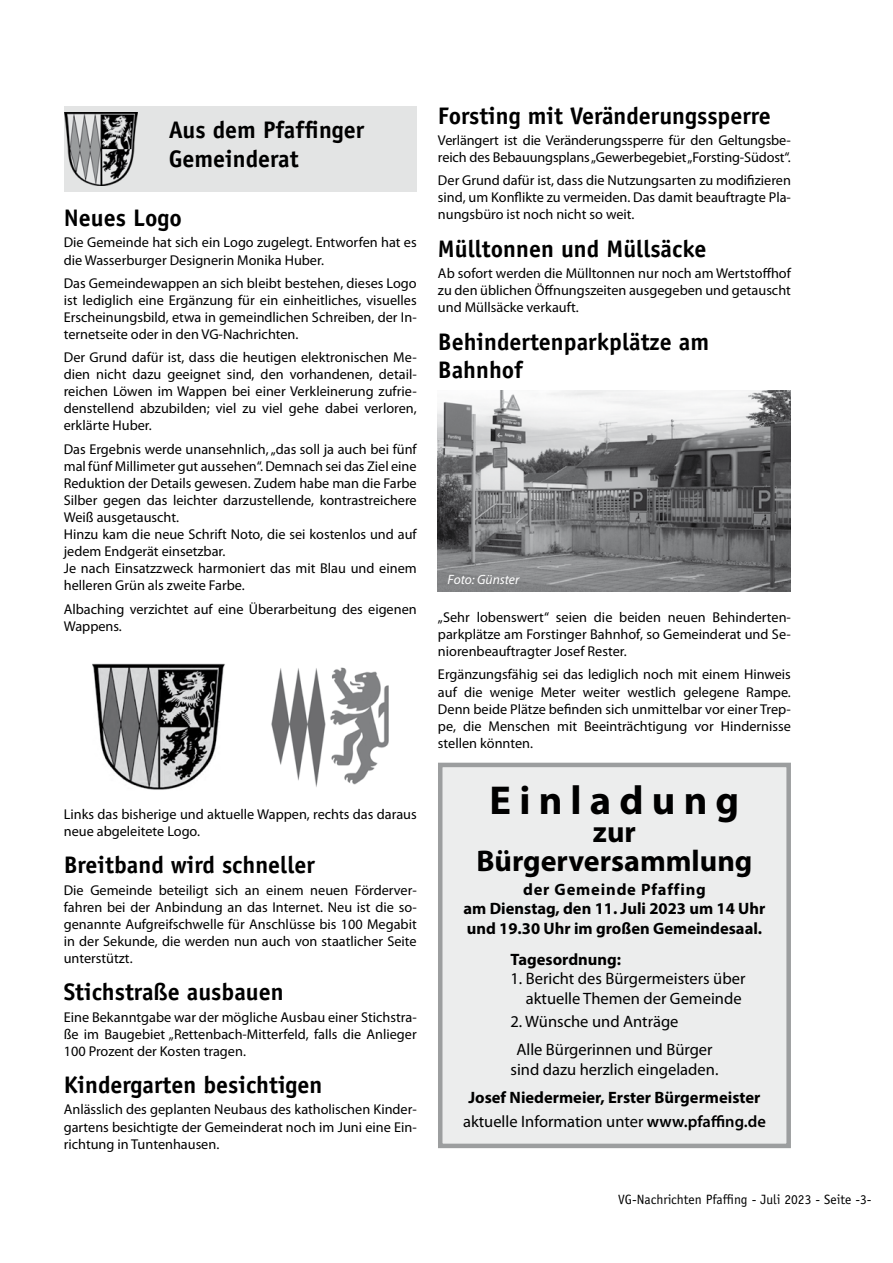
<style>
.page{position:relative;width:893px;height:1263px;background:#fff}
.page>*{position:absolute;margin:0;border:0;box-sizing:border-box;transform-origin:0 0}
.t1{font:700 40.5px "Myriad Pro";color:#000}
.t2{font:700 30px/28.5px "Myriad Pro";color:#000;text-align:center}
.t3{font:700 24px/28.8px "Officina Sans Std";color:#000}
.t4{font:700 16.5px/19.5px "Myriad Pro";color:#000;text-align:center}
.t5{font:16.5px/19.5px "Myriad Pro";color:#000;text-align:right}
.t6{font:14.25px/17.1px "Myriad Pro";color:#000;text-align:justify}
.t7{font:13.5px "Officina Sans Std";color:#000}
.t8{font:italic 13.5px "Myriad Pro";color:#fff}
.s1{font-weight:400}
.s2{font-weight:600}
</style>
<div class="page">
<div style="left:64px;top:106px;width:353px;height:85px;background:#e3e4e4"></div>
<img style="left:65px;top:112px;width:72px;height:73px">
<img style="left:92px;top:663px;width:297px;height:127px">
<img style="left:438px;top:390px;width:353px;height:202px">
<div style="left:440px;top:765px;width:349px;height:381px;background:#eceded"></div>
<div style="left:438px;top:763px;width:353px;height:385px;border:4px solid #9c9e9f"></div>
<h3 class="t3" style="left:169px;top:115px;width:197px">Aus dem Pfaffinger<br>Gemeinderat</h3>
<h3 class="t3" style="left:64px;top:203px;width:120px">Neues Logo</h3>
<p class="t6" style="left:64px;top:234px;width:354px">Die Gemeinde hat sich ein Logo zugelegt. Entworfen hat es die Wasserburger Designerin Monika Huber.</p>
<p class="t6" style="left:64px;top:275px;width:354px">Das Gemeindewappen an sich bleibt bestehen, dieses Logo ist lediglich eine Ergänzung für ein einheitliches, visuelles Erscheinungsbild, etwa in gemeindlichen Schreiben, der In&shy;ternetseite oder in den VG-Nachrichten.</p>
<p class="t6" style="left:64px;top:349px;width:354px">Der Grund dafür ist, dass die heutigen elektronischen Me&shy;dien nicht dazu geeignet sind, den vorhandenen, detail&shy;reichen Löwen im Wappen bei einer Verkleinerung zufrie&shy;denstellend abzubilden; viel zu viel gehe dabei verloren, erklärte Huber.</p>
<p class="t6" style="left:64px;top:440px;width:354px;text-align:left">Das Ergebnis werde unansehnlich, „das soll ja auch bei fünf mal fünf Millimeter gut aussehen“. Demnach sei das Ziel eine Reduktion der Details gewesen. Zudem habe man die Farbe Silber gegen das leichter darzustellende, kontrastreichere Weiß ausgetauscht.<br>Hinzu kam die neue Schrift Noto, die sei kostenlos und auf jedem Endgerät einsetzbar.<br>Je nach Einsatzzweck harmoniert das mit Blau und einem helleren Grün als zweite Farbe.</p>
<p class="t6" style="left:64px;top:600px;width:354px">Albaching verzichtet auf eine Überarbeitung des eigenen<br>Wappens.</p>
<p class="t6" style="left:64px;top:806px;width:354px">Links das bisherige und aktuelle Wappen, rechts das daraus neue abgeleitete Logo.</p>
<h3 class="t3" style="left:64px;top:850px;width:253px">Breitband wird schneller</h3>
<p class="t6" style="left:64px;top:881px;width:354px">Die Gemeinde beteiligt sich an einem neuen Förderver&shy;fahren bei der Anbindung an das Internet. Neu ist die so&shy;genannte Aufgreifschwelle für Anschlüsse bis 100 Megabit in der Sekunde, die werden nun auch von staatlicher Seite unterstützt.</p>
<h3 class="t3" style="left:64px;top:977px;width:221px">Stichstraße ausbauen</h3>
<p class="t6" style="left:64px;top:1008px;width:354px">Eine Bekanntgabe war der mögliche Ausbau einer Stichstra&shy;ße im Baugebiet „Rettenbach-Mitterfeld, falls die Anlieger 100 Prozent der Kosten tragen.</p>
<h3 class="t3" style="left:64px;top:1070px;width:260px">Kindergarten besichtigen</h3>
<p class="t6" style="left:64px;top:1101px;width:354px">Anlässlich des geplanten Neubaus des katholischen Kinder&shy;gartens besichtigte der Gemeinderat noch im Juni eine Ein&shy;richtung in Tuntenhausen.</p>
<h3 class="t3" style="left:438px;top:101px;width:334px">Forsting mit Veränderungssperre</h3>
<p class="t6" style="left:438px;top:132px;width:354px">Verlängert ist die Veränderungssperre für den Geltungsbe&shy;reich des Bebauungsplans „Gewerbegebiet „Forsting-Südost“.</p>
<p class="t6" style="left:438px;top:172px;width:354px">Der Grund dafür ist, dass die Nutzungsarten zu modifizieren sind, um Konflikte zu vermeiden. Das damit beauftragte Pla&shy;nungsbüro ist noch nicht so weit.</p>
<h3 class="t3" style="left:438px;top:234px;width:270px">Mülltonnen und Müllsäcke</h3>
<p class="t6" style="left:438px;top:265px;width:354px">Ab sofort werden die Mülltonnen nur noch am Wertstoffhof zu den üblichen Öffnungszeiten ausgegeben und getauscht und Müllsäcke verkauft.</p>
<h3 class="t3" style="left:438px;top:327px;width:273px">Behindertenparkplätze am<br>Bahnhof</h3>
<p class="t8" style="left:448px;top:571px;width:73px">Foto: Günster</p>
<p class="t6" style="left:438px;top:609px;width:354px">„Sehr lobenswert“ seien die beiden neuen Behinderten&shy;parkplätze am Forstinger Bahnhof, so Gemeinderat und Se&shy;niorenbeauftragter Josef Rester.</p>
<p class="t6" style="left:438px;top:666px;width:354px">Ergänzungsfähig sei das lediglich noch mit einem Hinweis auf die wenige Meter weiter westlich gelegene Rampe.<br>Denn beide Plätze befinden sich unmittelbar vor einer Trep&shy;pe, die Menschen mit Beeinträchtigung vor Hindernisse stellen könnten.</p>
<h1 class="t1" style="left:490px;top:774px;width:251px">E i n l a d u n g</h1>
<h2 class="t2" style="left:476px;top:817px;width:278px">zur<br>Bürgerversammlung</h2>
<p class="t4" style="left:463px;top:879px;width:303px">der Gemeinde Pfaffing<br>am Dienstag, den 11. Juli 2023 um 14 Uhr und 19.30 Uhr im großen Gemeindesaal.</p>
<p class="t4" style="left:510px;top:949px;width:112px">Tagesordnung:</p>
<p class="t5" style="left:510px;top:969px;width:236px">1. Bericht des Bürgermeisters über aktuelle Themen der Gemeinde</p>
<p class="t5" style="left:516px;top:1008px;width:198px;line-height:28px;text-align:left;text-indent:-6px">2. Wünsche und Anträge<br>Alle Bürgerinnen und Bürger</p>
<p class="t5" style="left:510px;top:1060px;width:209px">sind dazu herzlich eingeladen.</p>
<p class="t4" style="left:463px;top:1084px;width:304px;line-height:24.6px">Josef Niedermeier, Erster Bürgermeister <span class="s1">aktuelle Information unter</span> <span class="s2">www.pfaffing.de</span></p>
<p class="t7" style="left:618px;top:1191px;width:255px">VG-Nachrichten Pfaffing - Juli 2023 - Seite -3-</p>
</div>
